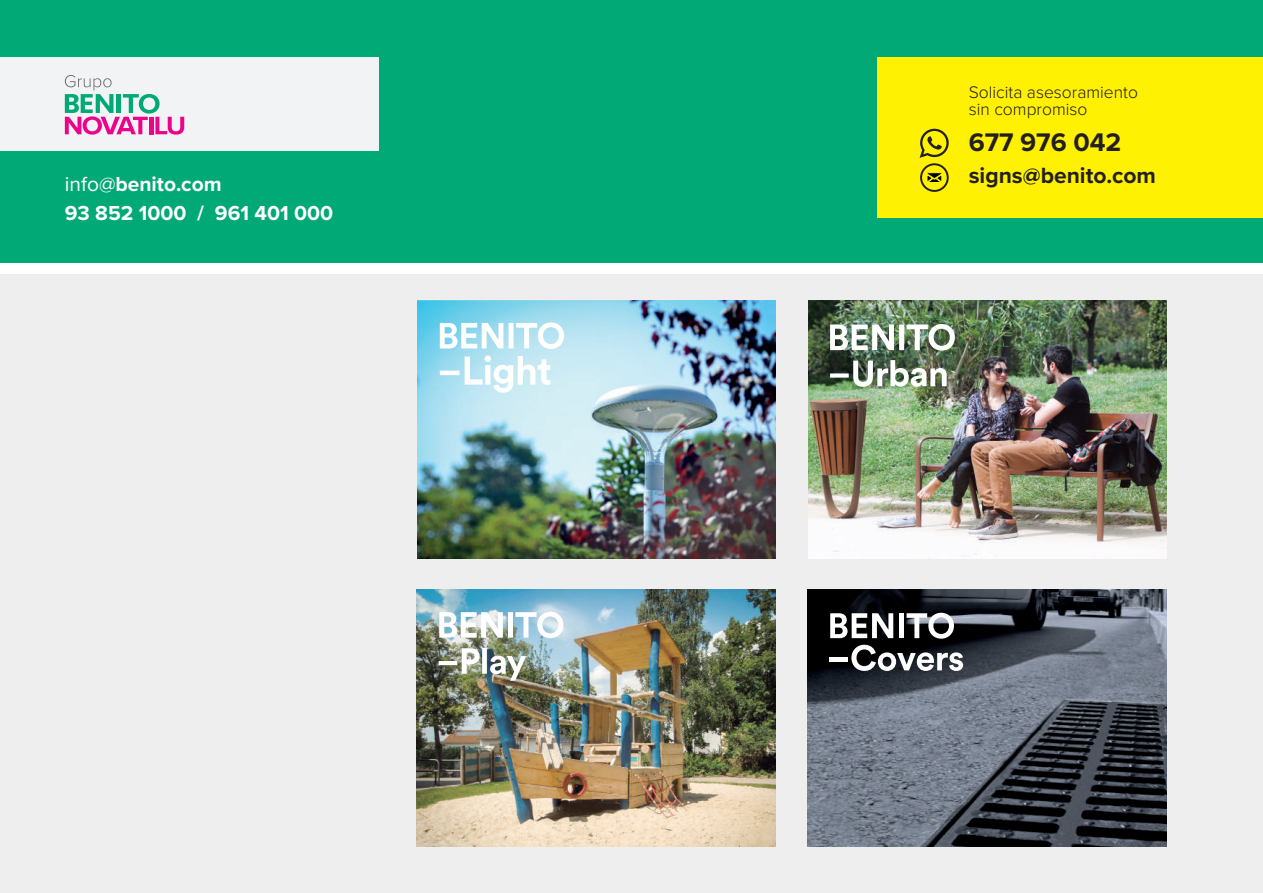
<style>
.page{position:relative;width:1263px;height:893px;background:#fff}
.page>*{position:absolute;margin:0;border:0;box-sizing:border-box;transform-origin:0 0}
.t1{font:700 26.4px "Proxima Nova";color:#231f20}
.t2{font:700 22.8px "Proxima Nova";color:#231f20}
.t3{font:700 21px/28.5px "Proxima Nova";color:#fff}
.t4{font:300 17.4px/17.4px "Proxima Nova";color:#231f20}
.s1{font-weight:400}
</style>
<div class="page">
<div style="left:0;top:0;width:1263px;height:262px;background:#00a975"></div>
<div style="left:0;top:275px;width:1263px;height:618px;background:#eeeeef"></div>
<div style="left:0;top:57px;width:378px;height:94px;background:#f2f3f4"></div>
<div style="left:877px;top:57px;width:386px;height:161px;background:#fff101"></div>
<svg style="left:65px;top:75px;width:119px;height:60px"></svg>
<img style="left:417px;top:301px;width:358px;height:257px">
<svg style="left:440px;top:322px;width:124px;height:27px;background:#ceedf6"></svg>
<svg style="left:440px;top:355px;width:110px;height:38px;background:#cdecf5"></svg>
<img style="left:808px;top:301px;width:358px;height:257px">
<img style="left:830px;top:360px;width:117px;height:27px">
<img style="left:830px;top:324px;width:125px;height:27px">
<img style="left:417px;top:589px;width:358px;height:258px">
<img style="left:439px;top:648px;width:87px;height:33px">
<svg style="left:439px;top:612px;width:124px;height:26px"></svg>
<img style="left:808px;top:589px;width:358px;height:258px">
<svg style="left:830px;top:613px;width:63px;height:25px;background:#919292"></svg>
<div style="left:899px;top:613px;width:5px;height:25px;background:#fff"></div>
<svg style="left:906px;top:613px;width:48px;height:26px"></svg>
<hr style="left:830px;top:658px;width:18px;height:4px;background:#fff">
<svg style="left:851px;top:645px;width:112px;height:26px;background:#696b6f"></svg>
<svg style="left:921px;top:164px;width:27px;height:27px"></svg>
<div style="left:920px;top:163px;width:29px;height:29px;border:2px solid #231f20;border-radius:50%"></div>
<svg style="left:926px;top:172px;width:18px;height:12px"></svg>
<svg style="left:919px;top:129px;width:30px;height:29px"></svg>
<p class="t3" style="left:65px;top:171px;width:270px"><span class="s1">info@</span>benito.com<br>93 852 1000 / 961 401 000</p>
<p class="t4" style="left:969px;top:82px;width:171px">Solicita asesoramiento sin compromiso</p>
<p class="t1" style="left:969px;top:127px;width:154px">677 976 042</p>
<p class="t2" style="left:969px;top:162px;width:189px">signs@benito.com</p>
</div>
